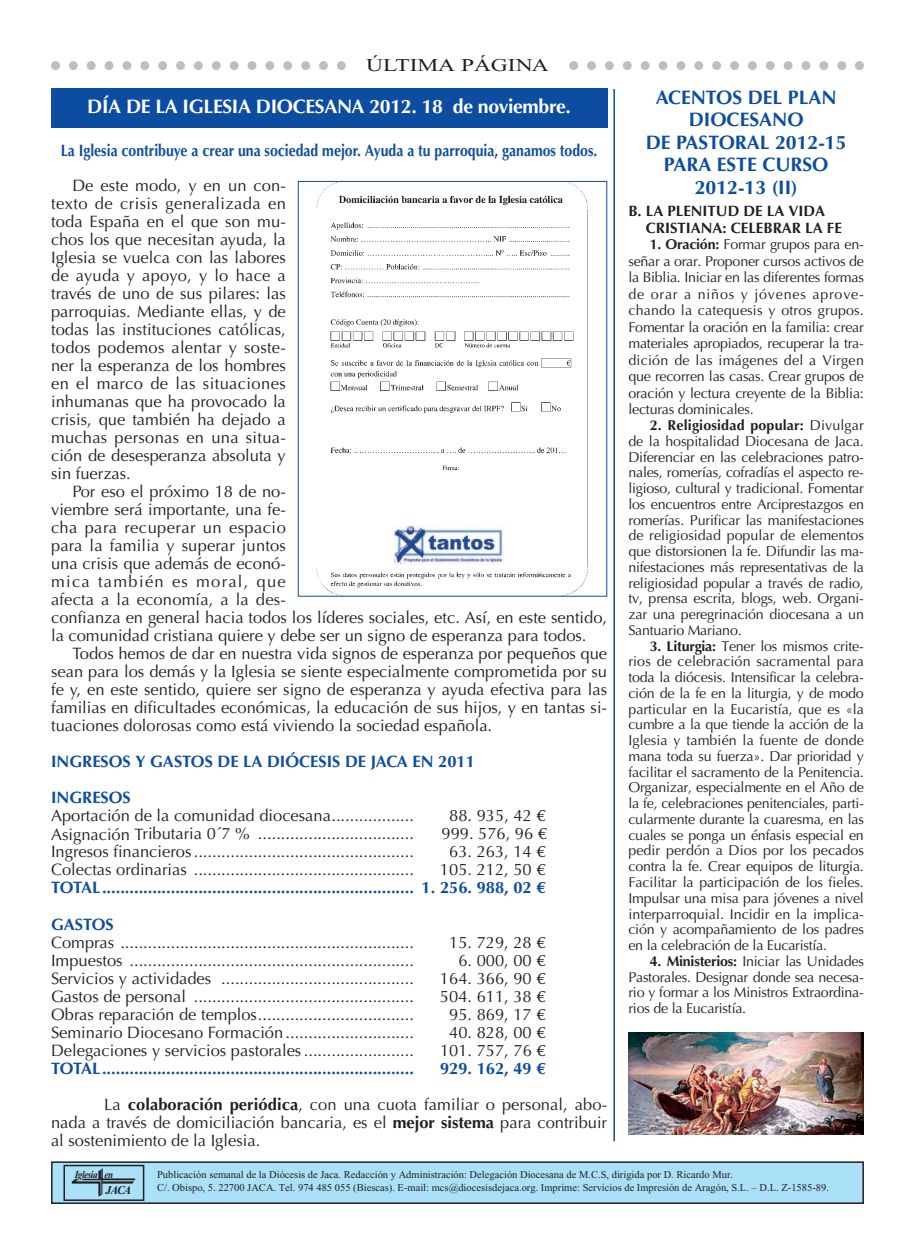
<style>
.page{position:relative;width:915px;height:1255px;background:#fff}
.page>*{position:absolute;margin:0;border:0;box-sizing:border-box;transform-origin:0 0}
.t1{font:700 19.5px/22.5px "Optima";color:#0d4da1;text-align:center}
.t2{font:700 19.5px "Optima";letter-spacing:-.015em;color:#fff}
.t3{font:18px "Times New Roman";color:#231f20;scale:1.3 1}
.t4{font:16.5px/18px "Optima";color:#231f20}
.t5{font:700 16.5px/36px "Optima";color:#0d4da1}
.t6{font:700 16.5px/35.4px "Optima";color:#0d4da1;scale:.85 1}
.t7{font:16.5px "Optima";letter-spacing:.025em;color:#231f20}
.t8{font:16.5px "Optima";letter-spacing:.02em;color:#231f20}
.t9{font:16.5px "Optima";letter-spacing:.08em;color:#231f20}
.t10{font:700 15px/16.5px "Optima";color:#231f20}
.t11{font:14.25px/15.8px "Optima";letter-spacing:-.015em;color:#231f20;text-align:justify}
.t12{font:italic 700 12px "Times New Roman";color:#231f20;scale:.95 1}
.t13{font:10.5px/13.5px "Times New Roman";color:#231f20}
.t14{font:italic 700 10.5px "Times New Roman";letter-spacing:-.05em;color:#231f20;scale:.88 1}
.s1{font-weight:400;color:#231f20}
.s2{font-weight:700;color:#0d4da1}
.s3{font-weight:700}
</style>
<div class="page">
<svg style="left:51px;top:61px;width:812px;height:9px"></svg>
<div style="left:350px;top:54px;width:215px;height:23px;background:#fff"></div>
<div style="left:52px;top:1162px;width:810px;height:41px;background:#abe0f9"></div>
<div style="left:51px;top:1161px;width:812px;height:42px;border:2px solid #231f20"></div>
<img style="left:71px;top:1168px;width:65px;height:29px">
<div style="left:63px;top:1164px;width:81px;height:36px;border:2px solid #231f20"></div>
<div style="left:51px;top:88px;width:556px;height:40px;background:#0d4da1"></div>
<img style="left:316px;top:183px;width:272px;height:411px">
<div style="left:298px;top:181px;width:309px;height:415px;border:1px solid #0d4da1"></div>
<img style="left:395px;top:526px;width:109px;height:38px">
<hr style="left:613px;top:89px;width:1px;height:1052px;background:#0d4da1">
<img style="left:628px;top:1032px;width:235px;height:102px">
<p class="t3" style="left:366px;top:58px;width:142px">ÚLTIMA PÁGINA</p>
<p class="t2" style="left:87px;top:98px;width:485px">DÍA DE LA IGLESIA DIOCESANA 2012. 18 de noviembre.</p>
<p class="t6" style="left:72px;top:134px;width:619px;text-indent:-12px">La Iglesia contribuye a crear una sociedad mejor. Ayuda a tu parroquia, ganamos todos.<br><span class="s1">De este modo, y en un con-</span></p>
<p class="t7" style="left:51px;top:197px;width:236px">texto de crisis generalizada en</p>
<p class="t4" style="left:51px;top:214px;width:236px">toda España en el que son mu-</p>
<p class="t4" style="left:51px;top:232px;width:236px">chos los que necesitan ayuda, la</p>
<p class="t4" style="left:51px;top:250px;width:236px">Iglesia se vuelca con las labores</p>
<p class="t4" style="left:51px;top:268px;width:236px">de ayuda y apoyo, y lo hace a</p>
<p class="t4" style="left:51px;top:286px;width:236px">través de uno de sus pilares: las</p>
<p class="t4" style="left:51px;top:304px;width:236px">parroquias. Mediante ellas, y de</p>
<p class="t4" style="left:51px;top:322px;width:236px">todas las instituciones católicas,</p>
<p class="t4" style="left:51px;top:340px;width:236px">todos podemos alentar y soste-</p>
<p class="t4" style="left:51px;top:358px;width:236px">ner la esperanza de los hombres</p>
<p class="t7" style="left:51px;top:377px;width:236px">en el marco de las situaciones</p>
<p class="t4" style="left:51px;top:394px;width:236px">inhumanas que ha provocado la</p>
<p class="t4" style="left:51px;top:412px;width:236px">crisis, que también ha dejado a</p>
<p class="t8" style="left:51px;top:431px;width:236px">muchas personas en una situa-</p>
<p class="t4" style="left:51px;top:448px;width:236px">ción de desesperanza absoluta y</p>
<p class="t4" style="left:51px;top:466px;width:81px">sin fuerzas.</p>
<p class="t4" style="left:72px;top:484px;width:215px">Por eso el próximo 18 de no-</p>
<p class="t4" style="left:51px;top:502px;width:236px">viembre será importante, una fe-</p>
<p class="t7" style="left:51px;top:521px;width:236px">cha para recuperar un espacio</p>
<p class="t4" style="left:51px;top:538px;width:236px">para la familia y superar juntos</p>
<p class="t4" style="left:51px;top:556px;width:236px">una crisis que además de econó-</p>
<p class="t9" style="left:51px;top:575px;width:236px">mica también es moral, que</p>
<p class="t4" style="left:51px;top:592px;width:236px">afecta a la economía, a la des-</p>
<p class="t4" style="left:51px;top:610px;width:557px">confianza en general hacia todos los líderes sociales, etc. Así, en este sentido,</p>
<p class="t4" style="left:51px;top:628px;width:537px">la comunidad cristiana quiere y debe ser un signo de esperanza para todos.</p>
<p class="t4" style="left:72px;top:646px;width:536px">Todos hemos de dar en nuestra vida signos de esperanza por pequeños que</p>
<p class="t4" style="left:51px;top:664px;width:557px">sean para los demás y la Iglesia se siente especialmente comprometida por su</p>
<p class="t4" style="left:51px;top:682px;width:557px">fe y, en este sentido, quiere ser signo de esperanza y ayuda efectiva para las</p>
<p class="t4" style="left:51px;top:700px;width:557px">familias en dificultades económicas, la educación de sus hijos, y en tantas si-</p>
<p class="t4" style="left:51px;top:718px;width:442px">tuaciones dolorosas como está viviendo la sociedad española.</p>
<p class="t5" style="left:51px;top:745px;width:425px">INGRESOS Y GASTOS DE LA DIÓCESIS DE JACA EN 2011<br>INGRESOS</p>
<p class="t4" style="left:51px;top:808px;width:364px">Aportación de la comunidad diocesana..................</p>
<p class="t4" style="left:449px;top:808px;width:98px">88. 935, 42 €</p>
<p class="t4" style="left:51px;top:826px;width:364px">Asignación Tributaria 0´7 % ..................................</p>
<p class="t4" style="left:441px;top:826px;width:107px">999. 576, 96 €</p>
<p class="t4" style="left:51px;top:844px;width:364px">Ingresos financieros ................................................</p>
<p class="t4" style="left:449px;top:844px;width:98px">63. 263, 14 €</p>
<p class="t4" style="left:51px;top:862px;width:364px">Colectas ordinarias ................................................</p>
<p class="t5" style="left:51px;top:862px;width:496px;line-height:18px;text-align:right"><span class="s1">105. 212, 50 €<br></span>TOTAL.................................................................... 1. 256. 988, 02 €</p>
<p class="t4" style="left:51px;top:916px;width:364px"><span class="s2">GASTOS<br></span>Compras ................................................................</p>
<p class="t4" style="left:449px;top:934px;width:98px">15. 729, 28 €</p>
<p class="t4" style="left:51px;top:952px;width:364px">Impuestos ..............................................................</p>
<p class="t4" style="left:458px;top:952px;width:89px">6. 000, 00 €</p>
<p class="t4" style="left:51px;top:970px;width:364px">Servicios y actividades ..........................................</p>
<p class="t4" style="left:440px;top:970px;width:107px">164. 366, 90 €</p>
<p class="t4" style="left:51px;top:988px;width:364px">Gastos de personal ................................................</p>
<p class="t4" style="left:440px;top:988px;width:107px">504. 611, 38 €</p>
<p class="t4" style="left:51px;top:1006px;width:364px">Obras reparación de templos..................................</p>
<p class="t4" style="left:449px;top:1006px;width:98px">95. 869, 17 €</p>
<p class="t4" style="left:51px;top:1024px;width:364px">Seminario Diocesano Formación............................</p>
<p class="t4" style="left:449px;top:1024px;width:98px">40. 828, 00 €</p>
<p class="t4" style="left:51px;top:1042px;width:364px">Delegaciones y servicios pastorales ........................</p>
<p class="t4" style="left:440px;top:1042px;width:107px">101. 757, 76 €</p>
<p class="t5" style="left:51px;top:1051px;width:364px">TOTAL....................................................................</p>
<p class="t4" style="left:104px;top:1051px;width:504px;line-height:36px;text-indent:335px"><span class="s2">929. 162, 49 €<br></span>La <span class="s3">colaboración periódica</span>, con una cuota familiar o personal, abo-</p>
<p class="t4" style="left:51px;top:1114px;width:557px">nada a través de domiciliación bancaria, es el <span class="s3">mejor sistema</span> para contribuir al sostenimiento de la Iglesia.</p>
<p class="t1" style="left:645px;top:88px;width:202px">ACENTOS DEL PLAN<br>DIOCESANO<br>DE PASTORAL 2012-15<br>PARA ESTE CURSO<br>2012-13 (II)</p>
<p class="t10" style="left:645px;top:204px;width:197px;text-indent:-17px">B. LA PLENITUD DE LA VIDA<br>CRISTIANA: CELEBRAR LA FE</p>
<p class="t11" style="left:628px;top:237px;width:237px;line-height:16.5px;text-indent:21px"><span class="s3">1. Oración:</span> Formar grupos para en&shy;señar a orar. Proponer cursos activos de la Biblia. Iniciar en las diferentes formas de orar a niños y jóvenes aprove&shy;chando la catequesis y otros grupos.<br>Fomentar la oración en la familia: crear materiales apropiados, recuperar la tra&shy;dición de las imágenes del a Virgen que recorren las casas. Crear grupos de oración y lectura creyente de la Biblia: lecturas dominicales.</p>
<p class="t11" style="left:628px;top:419px;width:237px;text-indent:21px"><span class="s3">2. Religiosidad popular:</span> Divulgar de la hospitalidad Diocesana de Jaca.<br>Diferenciar en las celebraciones patro&shy;nales, romerías, cofradías el aspecto re&shy;ligioso, cultural y tradicional. Fo mentar los encuentros entre Arciprestazgos en romerías. Purificar las manifestaciones de reli giosidad popular de elementos que distorsionen la fe. Difundir las ma&shy;nifestaciones más repre sentativas de la religiosidad popular a través de radio, tv, prensa escrita, blogs, web. Organi&shy;zar una peregrinación diocesana a un Santuario Mariano.</p>
<p class="t11" style="left:628px;top:639px;width:237px;text-indent:21px"><span class="s3">3. Liturgia:</span> Tener los mismos crite&shy;rios de celebración sacramental para toda la diócesis. Inten sificar la celebra&shy;ción de la fe en la liturgia, y de modo particular en la Eucaristía, que es «la cumbre a la que tiende la acción de la Iglesia y también la fuente de donde mana toda su fuer za». Dar prioridad y facilitar el sacramento de la Penitencia.<br>Organizar, especialmente en el Año de la fe, celebraciones penitenciales, parti&shy;cularmente durante la cuaresma, en las cuales se ponga un énfasis especial en pedir perdón a Dios por los pecados contra la fe. Crear equi pos de liturgia.<br>Facilitar la participación de los fieles.<br>Impulsar una misa para jóvenes a nivel interparroquial. Incidir en la implica&shy;ción y acompañamiento de los padres en la celebración de la Eucaristía.</p>
<p class="t11" style="left:628px;top:954px;width:237px;text-indent:21px"><span class="s3">4. Ministerios:</span> Iniciar las Unidades Pastorales. Designar donde sea necesa&shy;rio y formar a los Ministros Extraordina&shy;rios de la Eucaristía.</p>
<p class="t14" style="left:75px;top:1170px;width:45px">Iglesia en</p>
<p class="t12" style="left:106px;top:1186px;width:28px">JACA</p>
<p class="t13" style="left:157px;top:1168px;width:673px">Publicación semanal de la Diócesis de Jaca. Redacción y Administración: Delegación Diocesana de M.C.S, dirigida por D. Ricardo Mur.<br>C/. Obispo, 5. 22700 JACA. Tel. 974 485 055 (Biescas). E-mail: mcs@diocesisdejaca.org. Imprime: Servicios de Impresión de Aragón, S.L. – D.L. Z-1585-89.</p>
</div>
